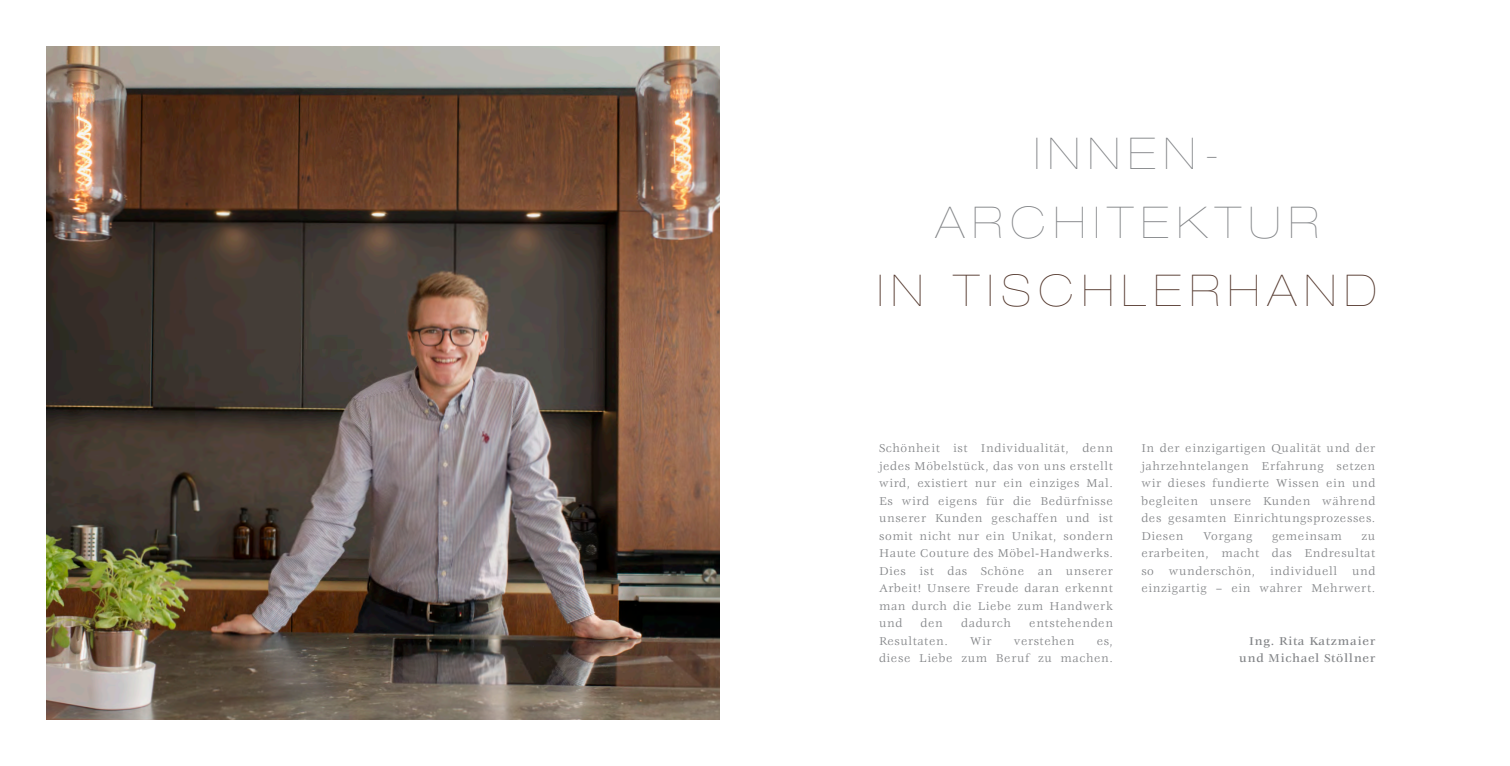
<style>
.page{position:relative;width:1510px;height:766px;background:#fff}
.page>*{position:absolute;margin:0;border:0;box-sizing:border-box;transform-origin:0 0}
.t1{font:900 expanded 43.75px/68.8px "Helvetica Neue";letter-spacing:.19em;color:#808285;text-align:center}
.t2{font:900 expanded 43.75px "Helvetica Neue";letter-spacing:.19em;color:#52362b}
.t3{font:12.5px/17.5px "Veljovic";letter-spacing:.05em;color:#808285;text-align:justify}
.t4{font:500 12.5px/17.5px "Veljovic";letter-spacing:.05em;color:#808285;text-align:right}
</style>
<div class="page">
<img style="left:46px;top:46px;width:673px;height:673px">
<h1 class="t1" style="left:935px;top:119px;width:384px">INNEN-<br>ARCHITEKTUR</h1>
<h1 class="t2" style="left:877px;top:265px;width:501px">IN TISCHLERHAND</h1>
<p class="t3" style="left:879px;top:440px;width:235px">Schönheit ist Individualität, denn jedes Möbelstück, das von uns erstellt wird, existiert nur ein einziges Mal.<br>Es wird eigens für die Bedürfnisse unserer Kunden geschaffen und ist somit nicht nur ein Unikat, sondern Haute Couture des Möbel-Handwerks.<br>Dies ist das Schöne an unserer Arbeit! Unsere Freude daran erkennt man durch die Liebe zum Handwerk und</p>
<p class="t3" style="left:920px;top:615px;width:24px">den</p>
<p class="t3" style="left:961px;top:615px;width:51px">dadurch</p>
<p class="t3" style="left:1029px;top:615px;width:85px">entstehenden</p>
<p class="t3" style="left:879px;top:632px;width:70px">Resultaten.</p>
<p class="t3" style="left:970px;top:632px;width:23px">Wir</p>
<p class="t3" style="left:1014px;top:632px;width:62px">verstehen</p>
<p class="t3" style="left:879px;top:632px;width:235px;text-align:right">es,<br>diese Liebe zum Beruf zu machen.</p>
<p class="t3" style="left:1141px;top:440px;width:235px">In der einzigartigen Qualität und der jahrzehntelangen Erfahrung setzen wir dieses fundierte Wissen ein und begleiten unsere Kunden während des gesamten Einrichtungsprozesses.<br>Diesen</p>
<p class="t3" style="left:1203px;top:527px;width:51px">Vorgang</p>
<p class="t3" style="left:1272px;top:527px;width:71px">gemeinsam</p>
<p class="t3" style="left:1141px;top:527px;width:235px;text-indent:220px">zu erarbeiten, macht das Endresultat so wunderschön, individuell und einzigartig – ein wahrer Mehrwert.</p>
<p class="t4" style="left:1239px;top:632px;width:137px">Ing. Rita Katzmaier und Michael Stöllner</p>
</div>
